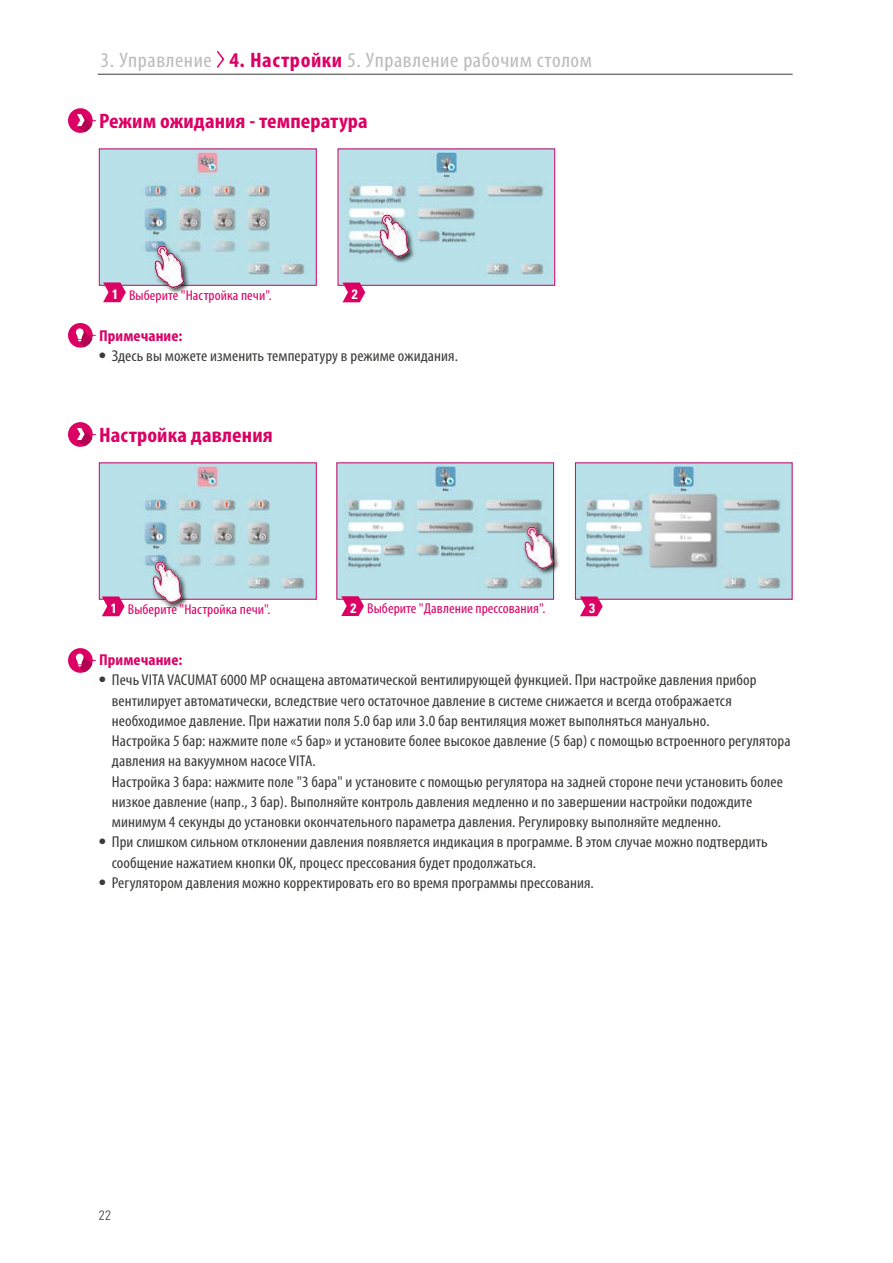
<style>
.page{position:relative;width:893px;height:1263px;background:#fff}
.page>*{position:absolute;margin:0;border:0;box-sizing:border-box;transform-origin:0 0}
.t1{font:condensed 21px "Myriad Pro";letter-spacing:.025em;color:#bbbcbd;scale:1.08 1}
.t2{font:700 condensed 21px "Myriad Pro";letter-spacing:.005em;color:#dd0064;scale:1.08 1}
.t3{font:condensed 15.75px/20.2px "Myriad Pro";letter-spacing:.005em;color:#3b3b3a;scale:1.08 1}
.t4{font:700 condensed 15.75px "Myriad Pro";letter-spacing:.005em;color:#dd0064;scale:1.08 1}
.t5{font:condensed 14.25px "Myriad Pro";letter-spacing:.005em;color:#dd0064;scale:1.08 1}
.t6{font:700 condensed 13.5px "Univers LT Std";color:#fff}
.t7{font:300 condensed 13.5px "Univers LT Std";color:#3b3b3a}
.s1{font-weight:700;color:#dd0064}
.s2{font-family:"Univers LT Std";font-weight:700;font-size:13.5px;color:#fff}
.s3{font-family:"Univers LT Std";font-weight:700}
</style>
<div class="page">
<svg style="left:216px;top:51px;width:9px;height:17px"></svg>
<hr style="left:98px;top:74px;width:695px;height:1px;background:#3b3b3a">
<img style="left:340px;top:151px;width:213px;height:132px">
<img style="left:339px;top:465px;width:213px;height:132px">
<img style="left:577px;top:465px;width:213px;height:132px">
<img style="left:101px;top:151px;width:213px;height:132px">
<img style="left:101px;top:465px;width:213px;height:132px">
<svg style="left:342px;top:283px;width:23px;height:19px"></svg>
<svg style="left:580px;top:596px;width:23px;height:20px"></svg>
<div style="left:68px;top:108px;width:25px;height:25px;background:#dd0064;border-radius:50%"></div>
<svg style="left:77px;top:114px;width:19px;height:18px"></svg>
<div style="left:68px;top:422px;width:25px;height:25px;background:#dd0064;border-radius:50%"></div>
<svg style="left:77px;top:428px;width:19px;height:18px"></svg>
<div style="left:153px;top:244px;width:37px;height:50px;background:#000;opacity:.75"></div>
<img style="left:147px;top:243px;width:45px;height:46px">
<div style="left:378px;top:213px;width:38px;height:51px;background:#000;opacity:.75"></div>
<img style="left:372px;top:213px;width:45px;height:46px">
<div style="left:151px;top:560px;width:37px;height:50px;background:#000;opacity:.75"></div>
<img style="left:144px;top:559px;width:46px;height:46px">
<div style="left:523px;top:525px;width:37px;height:50px;background:#000;opacity:.75"></div>
<img style="left:516px;top:524px;width:44px;height:46px">
<div style="left:68px;top:323px;width:25px;height:25px;background:#dd0064;border-radius:50%"></div>
<svg style="left:76px;top:328px;width:20px;height:19px"></svg>
<div style="left:68px;top:648px;width:25px;height:25px;background:#dd0064;border-radius:50%"></div>
<svg style="left:76px;top:653px;width:20px;height:19px"></svg>
<svg style="left:103px;top:282px;width:23px;height:20px"></svg>
<svg style="left:341px;top:596px;width:23px;height:20px"></svg>
<svg style="left:102px;top:596px;width:23px;height:20px"></svg>
<h1 class="t1" style="left:101px;top:47px;width:457px">3. Управление <span class="s1">4. Настройки</span> 5. Управление рабочим столом</h1>
<h1 class="t2" style="left:99px;top:110px;width:250px">Режим ожидания - температура</h1>
<p class="t5" style="left:112px;top:286px;width:149px"><span class="s2">1</span> Выберите "Настройка печи".</p>
<p class="t6" style="left:352px;top:286px;width:7px">2</p>
<p class="t4" style="left:99px;top:327px;width:79px">Примечание:</p>
<p class="t3" style="left:99px;top:346px;width:334px"><span class="s3">•</span> Здесь вы можете изменить температуру в режиме ожидания.</p>
<h1 class="t2" style="left:99px;top:424px;width:162px">Настройка давления</h1>
<p class="t5" style="left:111px;top:600px;width:149px"><span class="s2">1</span> Выберите "Настройка печи".</p>
<p class="t5" style="left:350px;top:600px;width:182px"><span class="s2">2</span> Выберите "Давление прессования".</p>
<p class="t6" style="left:589px;top:600px;width:7px">3</p>
<p class="t4" style="left:99px;top:651px;width:79px">Примечание:</p>
<p class="t3" style="left:112px;top:670px;width:630px;text-indent:-13px"><span class="s3">•</span> Печь VITA VACUMAT 6000 MP оснащена автоматической вентилирующей функцией. При настройке давления прибор вентилирует автоматически, вследствие чего остаточное давление в системе снижается и всегда отображается необходимое давление. При нажатии поля 5.0 бар или 3.0 бар вентиляция может выполняться мануально.<br>Настройка 5 бар: нажмите поле «5 бар» и установите более высокое давление (5 бар) с помощью встроенного регулятора давления на вакуумном насосе VITA.<br>Настройка 3 бара: нажмите поле "3 бара" и установите с помощью регулятора на задней стороне печи установить более низкое давление (напр., 3 бар). Выполняйте контроль давления медленно и по завершении настройки подождите минимум 4 секунды до установки окончательного параметра давления. Регулировку выполняйте медленно.</p>
<p class="t3" style="left:112px;top:832px;width:609px;text-indent:-13px"><span class="s3">•</span> При слишком сильном отклонении давления появляется индикация в программе. В этом случае можно подтвердить сообщение нажатием кнопки OK, процесс прессования будет продолжаться.</p>
<p class="t3" style="left:99px;top:872px;width:460px"><span class="s3">•</span> Регулятором давления можно корректировать его во время программы прессования.</p>
<p class="t7" style="left:99px;top:1206px;width:14px">22</p>
</div>
